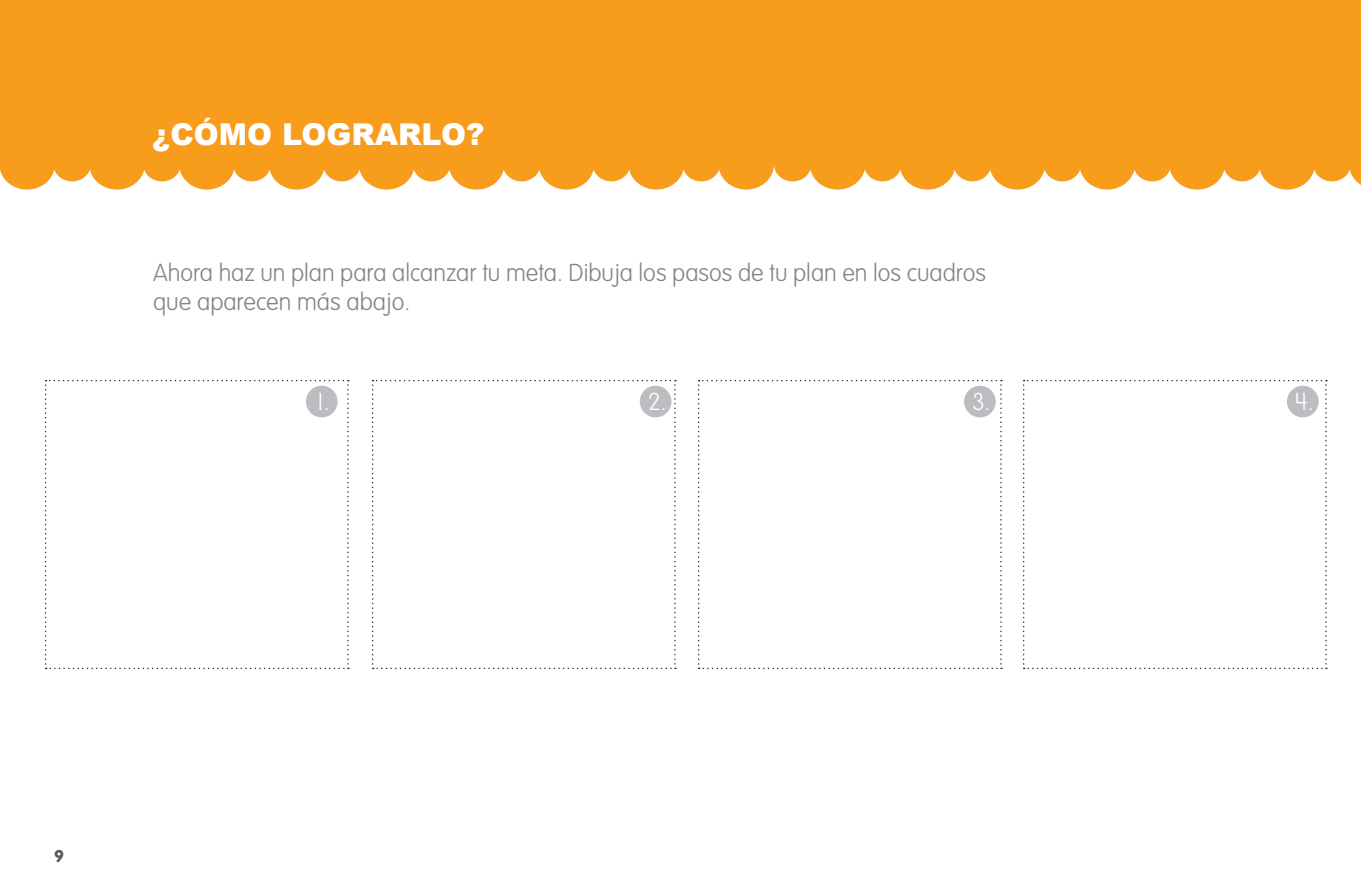
<style>
.page{position:relative;width:1361px;height:893px;background:#fff}
.page>*{position:absolute;margin:0;border:0;box-sizing:border-box;transform-origin:0 0}
.t1{font:900 30px "Arial";color:#fff}
.t2{font:100 24px/28.8px "Sesame Wkshp";color:#828489}
.t3{font:100 24px "Sesame Wkshp";color:#fff}
.t4{font:900 16.5px "Sesame Wkshp";color:#57585a}
</style>
<div class="page">
<div style="left:0;top:0;width:1361px;height:190px;background:#f89c1c"></div>
<svg style="left:45px;top:380px;width:304px;height:289px"></svg>
<svg style="left:698px;top:380px;width:304px;height:289px"></svg>
<svg style="left:372px;top:380px;width:304px;height:289px"></svg>
<svg style="left:1023px;top:380px;width:304px;height:289px"></svg>
<p class="t1" style="left:152px;top:112px;width:334px">¿CÓMO LOGRARLO?</p>
<p class="t2" style="left:153px;top:258px;width:834px">Ahora haz un plan para alcanzar tu meta. Dibuja los pasos de tu plan en los cuadros que aparecen más abajo.</p>
<p class="t3" style="left:317px;top:388px;width:14px">1.</p>
<p class="t3" style="left:648px;top:388px;width:20px">2.</p>
<p class="t3" style="left:972px;top:388px;width:19px">3.</p>
<p class="t3" style="left:1295px;top:388px;width:20px">4.</p>
<p class="t4" style="left:54px;top:846px;width:11px">9</p>
</div>
